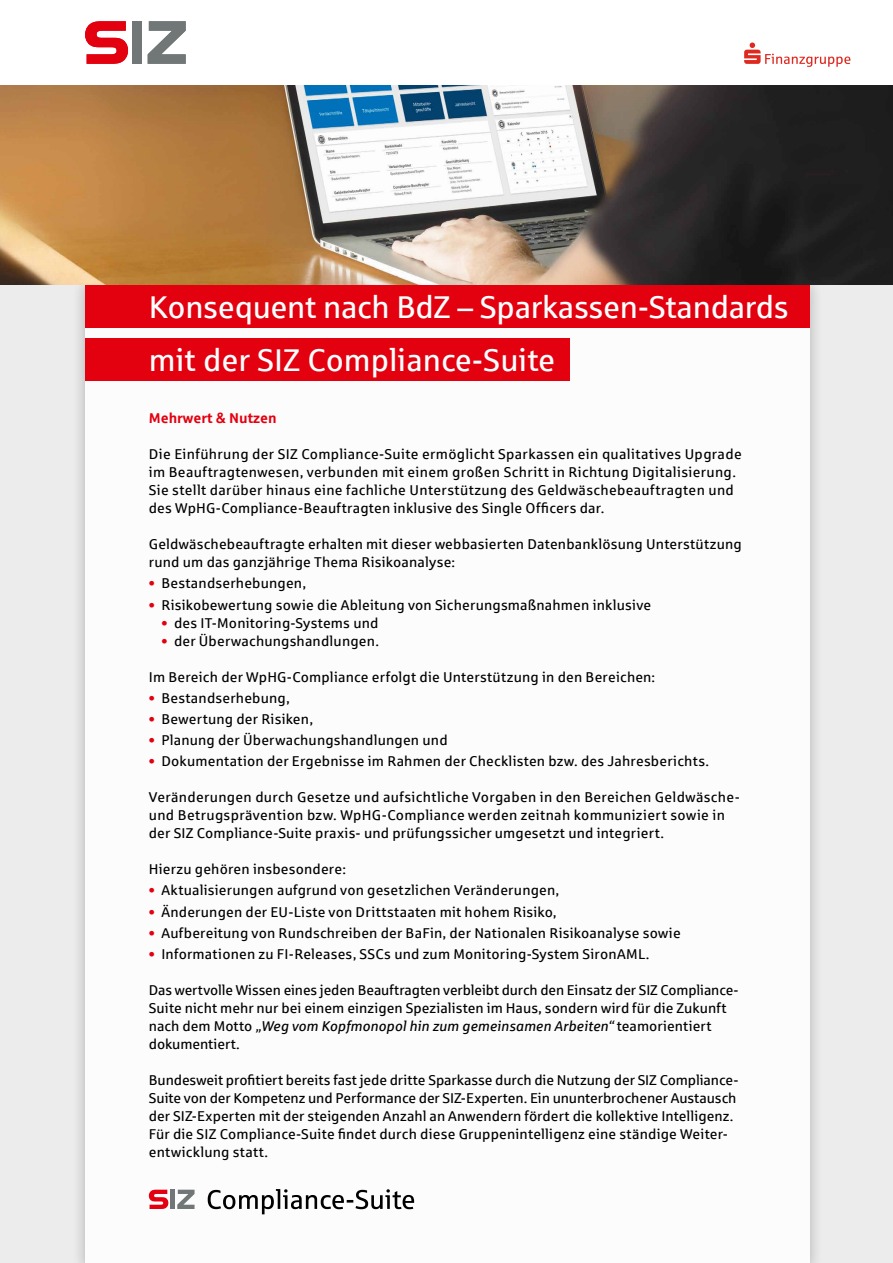
<style>
.page{position:relative;width:893px;height:1263px;background:#fff}
.page>*{position:absolute;margin:0;border:0;box-sizing:border-box;transform-origin:0 0}
.t1{font:31.5px/53.1px "Sparkasse Rg";letter-spacing:-.01em;color:#fff}
.t2{font:14.25px/18px "Sparkasse Rg";letter-spacing:.015em;color:#000}
.t3{font:14.25px/18px "Sparkasse Rg";letter-spacing:-.005em;color:#000}
.t4{font:700 14.25px "Sparkasse Rg";color:#e3000f}
.s1{color:#e3000f}
.s2{font-style:italic}
</style>
<div class="page">
<svg style="left:744px;top:43px;width:106px;height:24px"></svg>
<div style="left:0;top:85px;width:893px;height:1178px;background:#ececed"></div>
<svg style="left:85px;top:21px;width:44px;height:43px"></svg>
<svg style="left:148px;top:21px;width:38px;height:43px"></svg>
<div style="left:133px;top:21px;width:9px;height:43px;background:#717776"></div>
<div style="left:71px;top:271px;width:752px;height:992px;background:#000;opacity:.3"></div>
<div style="left:85px;top:285px;width:724px;height:978px;background:#fff"></div>
<img style="left:0;top:85px;width:893px;height:200px">
<svg style="left:208px;top:1189px;width:206px;height:25px"></svg>
<svg style="left:148px;top:1190px;width:21px;height:19px"></svg>
<svg style="left:177px;top:1190px;width:18px;height:19px"></svg>
<div style="left:170px;top:1190px;width:5px;height:19px;background:#717776"></div>
<div style="left:85px;top:285px;width:724px;height:42px;background:#e3000f"></div>
<div style="left:85px;top:338px;width:485px;height:43px;background:#e3000f"></div>
<h1 class="t1" style="left:149px;top:280px;width:641px">Konsequent nach BdZ – Sparkassen-Standards mit der SIZ Compliance-Suite</h1>
<p class="t4" style="left:149px;top:409px;width:129px">Mehrwert &amp; Nutzen</p>
<p class="t2" style="left:149px;top:445px;width:594px">Die Einführung der SIZ Compliance-Suite ermöglicht Sparkassen ein qualitatives Upgrade im Beauftragtenwesen, verbunden mit einem großen Schritt in Richtung Digitalisierung.<br>Sie stellt darüber hinaus eine fachliche Unterstützung des Geldwäschebeauftragten und des WpHG-Compliance-Beauftragten inklusive des Single Officers dar.</p>
<p class="t2" style="left:149px;top:535px;width:594px">Geldwäschebeauftragte erhalten mit dieser webbasierten Datenbanklösung Unterstützung rund um das ganzjährige Thema Risikoanalyse:</p>
<p class="t2" style="left:149px;top:574px;width:159px"><span class="s1">•</span> Bestandserhebungen,</p>
<p class="t2" style="left:149px;top:595px;width:504px"><span class="s1">•</span> Risikobewertung sowie die Ableitung von Sicherungsmaßnahmen inklusive</p>
<p class="t2" style="left:161px;top:613px;width:219px"><span class="s1">•</span> des IT-Monitoring-Systems und</p>
<p class="t2" style="left:161px;top:631px;width:219px"><span class="s1">•</span> der Überwachungshandlungen.</p>
<p class="t2" style="left:149px;top:667px;width:508px">Im Bereich der WpHG-Compliance erfolgt die Unterstützung in den Bereichen:</p>
<p class="t2" style="left:149px;top:688px;width:142px"><span class="s1">•</span> Bestandserhebung,</p>
<p class="t2" style="left:149px;top:709px;width:166px"><span class="s1">•</span> Bewertung der Risiken,</p>
<p class="t2" style="left:149px;top:731px;width:300px"><span class="s1">•</span> Planung der Überwachungshandlungen und</p>
<p class="t2" style="left:149px;top:752px;width:562px"><span class="s1">•</span> Dokumentation der Ergebnisse im Rahmen der Checklisten bzw. des Jahresberichts.</p>
<p class="t2" style="left:149px;top:788px;width:592px">Veränderungen durch Gesetze und aufsichtliche Vorgaben in den Bereichen Geldwäsche&shy;und Betrugsprävention bzw. WpHG-Compliance werden zeitnah kommuniziert sowie in der SIZ Compliance-Suite praxis- und prüfungssicher umgesetzt und integriert.</p>
<p class="t2" style="left:149px;top:860px;width:199px">Hierzu gehören insbesondere:</p>
<p class="t2" style="left:149px;top:881px;width:412px"><span class="s1">•</span> Aktualisierungen aufgrund von gesetzlichen Veränderungen,</p>
<p class="t2" style="left:149px;top:902px;width:409px"><span class="s1">•</span> Änderungen der EU-Liste von Drittstaaten mit hohem Risiko,</p>
<p class="t2" style="left:149px;top:923px;width:533px"><span class="s1">•</span> Aufbereitung von Rundschreiben der BaFin, der Nationalen Risikoanalyse sowie</p>
<p class="t2" style="left:149px;top:945px;width:502px"><span class="s1">•</span> Informationen zu FI-Releases, SSCs und zum Monitoring-System SironAML.</p>
<p class="t3" style="left:149px;top:981px;width:591px">Das wertvolle Wissen eines jeden Beauftragten verbleibt durch den Einsatz der SIZ Compliance-Suite nicht mehr nur bei einem einzigen Spezialisten im Haus, sondern wird für die Zukunft nach dem Motto <span class="s2">„Weg vom Kopfmonopol hin zum gemeinsamen Arbeiten“</span> teamorientiert dokumentiert.</p>
<p class="t2" style="left:149px;top:1071px;width:591px">Bundesweit profitiert bereits fast jede dritte Sparkasse durch die Nutzung der SIZ Compliance-Suite von der Kompetenz und Performance der SIZ-Experten. Ein ununterbrochener Austausch der SIZ-Experten mit der steigenden Anzahl an Anwendern fördert die kollektive Intelligenz.<br>Für die SIZ Compliance-Suite findet durch diese Gruppenintelligenz eine ständige Weiter&shy;entwicklung statt.</p>
</div>
